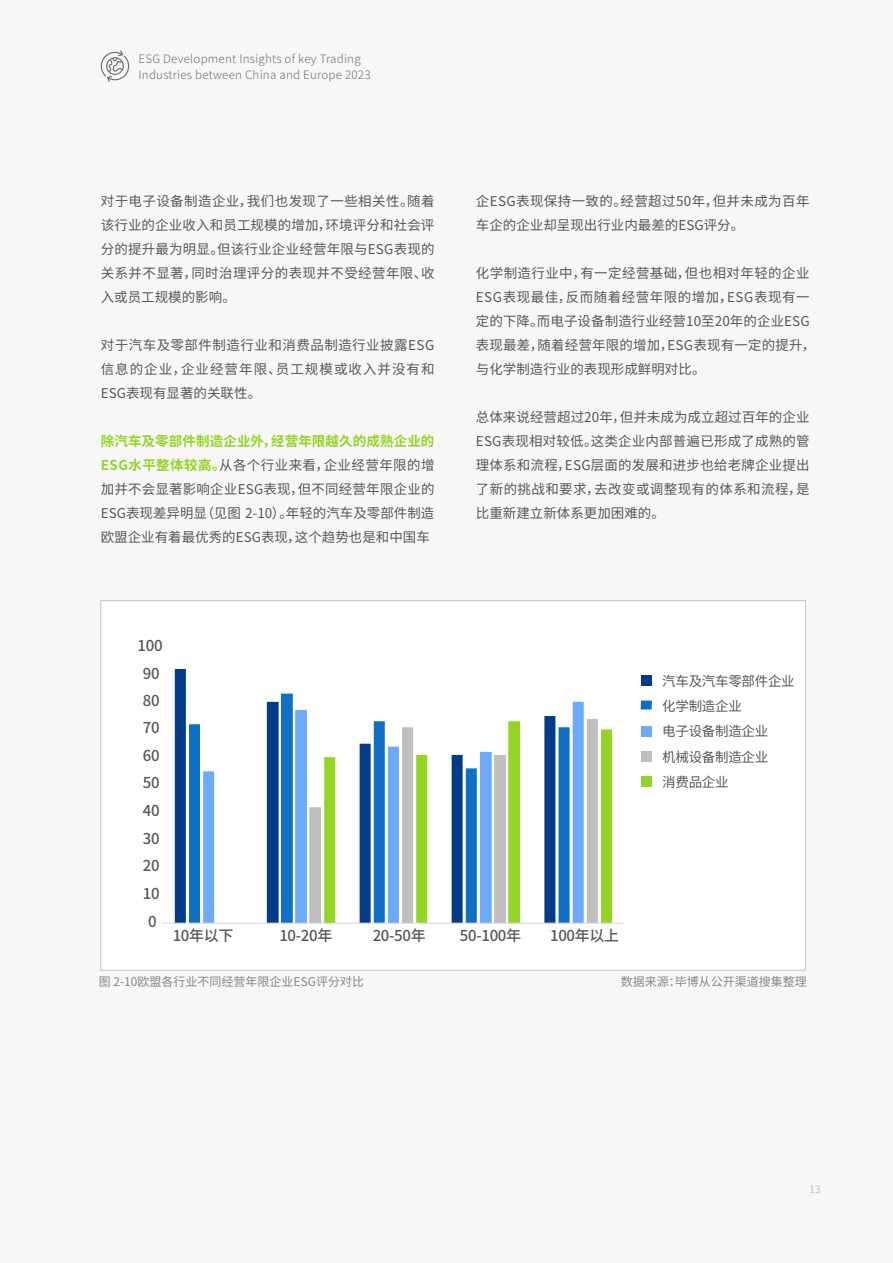
<style>
.page{position:relative;width:893px;height:1263px;background:#f7f7f7}
.page>*{position:absolute;margin:0;border:0;box-sizing:border-box;transform-origin:0 0}
.t1{font:500 15px "Source Han Sans CN";letter-spacing:-.02em;color:#595757}
.t2{font:13.5px/24px "Source Han Sans CN";letter-spacing:.015em;color:#595757;text-align:justify}
.t3{font:13.5px/25px "Source Han Sans CN";letter-spacing:-.02em;color:#595757}
.t4{font:12px "Source Han Sans CN";color:#888}
.t5{font:300 11.55px/16.2px "Source Han Sans CN";letter-spacing:.02em;color:#717071}
.t6{font:500 10.5px "Source Han Sans SC";color:#c9c9ca;scale:.92 1}
.s1{font-weight:700;color:#93d523}
</style>
<div class="page">
<svg style="left:101px;top:50px;width:28px;height:32px"></svg>
<div style="left:100px;top:600px;width:706px;height:371px;background:#fff;border:1px solid #c9c9ca"></div>
<svg style="left:175px;top:669px;width:118px;height:254px"></svg>
<svg style="left:189px;top:694px;width:104px;height:229px;fill:#0f6fc6"></svg>
<svg style="left:203px;top:702px;width:381px;height:221px"></svg>
<svg style="left:309px;top:719px;width:289px;height:204px"></svg>
<svg style="left:324px;top:721px;width:288px;height:202px"></svg>
<hr style="left:162px;top:923px;width:462px;height:1px;background:#d7d8d8">
<div style="left:641px;top:675px;width:11px;height:11px;background:#023b88"></div>
<div style="left:641px;top:700px;width:11px;height:9px;background:#0f6fc6"></div>
<div style="left:641px;top:725px;width:11px;height:11px;background:#6caafd"></div>
<div style="left:641px;top:751px;width:11px;height:10px;background:#bfbfbf"></div>
<div style="left:641px;top:776px;width:11px;height:10px;background:#93d523"></div>
<p class="t5" style="left:138px;top:51px;width:234px">ESG Development Insights of key Trading<br>Industries between China and Europe 2023</p>
<p class="t2" style="left:101px;top:190px;width:335px">对于电子设备制造企业，我们也发现了一些相关性。随着该行业的企业收入和员工规模的增加，环境评分和社会评分的提升最为明显。但该行业企业经营年限与ESG表现的关系并不显著，同时治理评分的表现并不受经营年限、收入或员工规模的影响。</p>
<p class="t2" style="left:101px;top:334px;width:335px">对于汽车及零部件制造行业和消费品制造行业披露ESG信息的企业，企业经营年限、员工规模或收入并没有和ESG表现有显著的关联性。</p>
<p class="t2" style="left:101px;top:430px;width:335px"><span class="s1">除汽车及零部件制造企业外，经营年限越久的成熟企业的ESG水平整体较高。</span>从各个行业来看，企业经营年限的增加并不会显著影响企业ESG表现，但不同经营年限企业的ESG表现差异明显（见图 2-10）。年轻的汽车及零部件制造欧盟企业有着最优秀的ESG表现，这个趋势也是和中国车</p>
<p class="t1" style="left:138px;top:637px;width:27px">100</p>
<p class="t1" style="left:143px;top:664px;width:18px">90</p>
<p class="t1" style="left:143px;top:692px;width:18px">80</p>
<p class="t1" style="left:143px;top:719px;width:18px">70</p>
<p class="t1" style="left:143px;top:747px;width:18px">60</p>
<p class="t1" style="left:143px;top:774px;width:18px">50</p>
<p class="t1" style="left:143px;top:802px;width:18px">40</p>
<p class="t1" style="left:143px;top:830px;width:18px">30</p>
<p class="t1" style="left:143px;top:857px;width:18px">20</p>
<p class="t1" style="left:143px;top:885px;width:18px">10</p>
<p class="t2" style="left:476px;top:190px;width:335px">企ESG表现保持一致的。经营超过50年，但并未成为百年车企的企业却呈现出行业内最差的ESG评分。</p>
<p class="t2" style="left:476px;top:262px;width:341px;text-align:left">化学制造行业中，有一定经营基础，但也相对年轻的企业<br>ESG表现最佳，反而随着经营年限的增加，ESG表现有一定的下降。而电子设备制造行业经营10至20年的企业ESG表现最差，随着经营年限的增加，ESG表现有一定的提升，与化学制造行业的表现形成鲜明对比。</p>
<p class="t2" style="left:476px;top:406px;width:335px">总体来说经营超过20年，但并未成为成立超过百年的企业ESG表现相对较低。这类企业内部普遍已形成了成熟的管理体系和流程，ESG层面的发展和进步也给老牌企业提出了新的挑战和要求，去改变或调整现有的体系和流程，是比重新建立新体系更加困难的。</p>
<p class="t3" style="left:662px;top:669px;width:134px">汽车及汽车零部件企业化学制造企业<br>电子设备制造企业<br>机械设备制造企业<br>消费品企业</p>
<p class="t1" style="left:148px;top:913px;width:10px">0</p>
<p class="t1" style="left:173px;top:927px;width:62px">10年以下</p>
<p class="t1" style="left:279px;top:927px;width:55px">10-20年</p>
<p class="t1" style="left:373px;top:927px;width:55px">20-50年</p>
<p class="t1" style="left:460px;top:927px;width:63px">50-100年</p>
<p class="t1" style="left:550px;top:927px;width:71px">100年以上</p>
<p class="t4" style="left:99px;top:975px;width:267px">图 2-10欧盟各行业不同经营年限企业ESG评分对比</p>
<p class="t4" style="left:621px;top:975px;width:187px">数据来源：毕博从公开渠道搜集整理</p>
<p class="t6" style="left:810px;top:1183px;width:14px">13</p>
</div>
